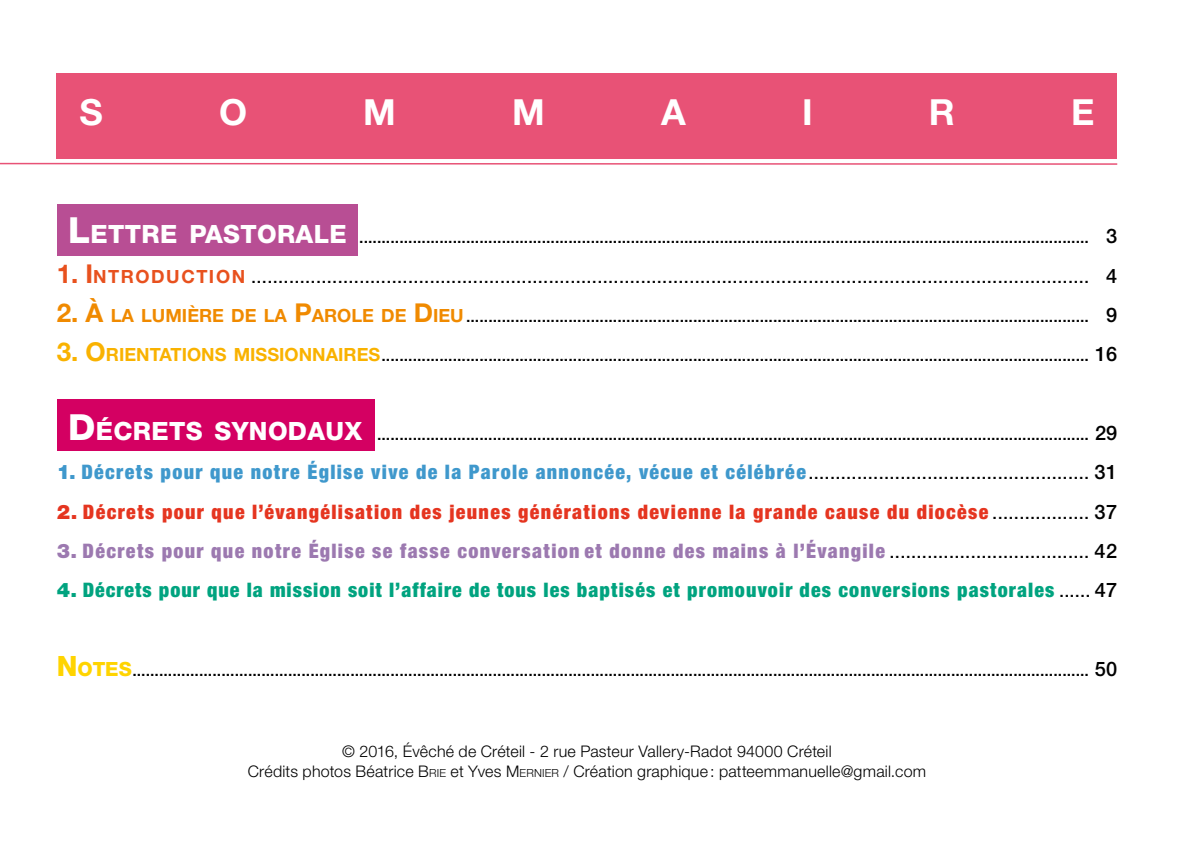
<style>
.page{position:relative;width:1191px;height:851px;background:#fff}
.page>*{position:absolute;margin:0;border:0;box-sizing:border-box;transform-origin:0 0}
.t1{font:700 36px "Helvetica Neue LT";color:#fff}
.t2{font:900 condensed 20px "Helvetica Neue LT";letter-spacing:.065em;color:#3f98cc}
.t3{font:900 condensed 20px "Helvetica Neue LT";letter-spacing:.065em;color:#9c79b0}
.t4{font:900 condensed 20px "Helvetica Neue LT";letter-spacing:.065em;color:#e53520}
.t5{font:900 condensed 20px "Helvetica Neue LT";letter-spacing:.05em;color:#00a37f}
.t6{font:500 16px "Helvetica Neue LT";color:#000}
.t7{font:500 16px "Helvetica Neue LT";color:#000}
.t8{font:300 16px/20px "Helvetica Neue LT";letter-spacing:.015em;color:#000;text-align:center}
.s1{font-weight:800;font-size:36px;color:#fff}
.s2{font-weight:800;font-size:25.2px;color:#fff}
.s3{font-size:20px}
.s4{font-weight:700;font-size:26px;color:#e8511e}
.s5{font-weight:700;font-size:18.2px;color:#e8511e}
.s6{font-weight:700;font-size:26px;color:#f08a00}
.s7{font-weight:700;font-size:18.2px;color:#f08a00}
.s8{font-weight:700;font-size:26px;color:#f9b200}
.s9{font-weight:700;font-size:18.2px;color:#f9b200}
.s10{font-stretch:normal}
.s11{font-weight:500;font-stretch:normal;font-size:16px;color:#000}
.s12{font-weight:500;font-stretch:normal;color:#000}
.s13{font-weight:800;font-size:28px;color:#ffd400}
.s14{font-weight:800;font-size:19.6px;color:#ffd400}
.s15{font-style:inherit}
.s16{font-size:11.2px}
</style>
<div class="page">
<div style="left:57px;top:400px;width:317px;height:51px;background:#d40062"></div>
<div style="left:57px;top:204px;width:300px;height:51px;background:#b84e94"></div>
<div style="left:57px;top:74px;width:1060px;height:85px;background:#e85276"></div>
<hr style="left:0;top:163px;width:1117px;height:2px;background:#e85276">
<p class="t1" style="left:79px;top:89px;width:128px">SOMMAIRE</p>
<p class="t6" style="left:68px;top:228px;width:1050px"><span class="s1">L</span><span class="s2">ETTRE PASTORALE</span> .................................................................................................................................................................... <span class="s3">3</span></p>
<p class="t6" style="left:57px;top:267px;width:1062px"><span class="s4">1. I</span><span class="s5">NTRODUCTION</span> ........................................................................................................................................................... <span class="s3">4</span></p>
<p class="t6" style="left:57px;top:306px;width:1062px"><span class="s6">2.</span> <span class="s6">À</span> <span class="s7">LA LUMIÈRE DE LA</span> <span class="s6">P</span><span class="s7">AROLE DE</span> <span class="s6">D</span><span class="s7">IEU</span>............................................................................................................................................ <span class="s3">9</span></p>
<p class="t7" style="left:57px;top:346px;width:1062px"><span class="s8">3.</span> <span class="s8">O</span><span class="s9">RIENTATIONS MISSIONNAIRES</span>............................................................................................................................................................... <span class="s3">16</span></p>
<p class="t6" style="left:68px;top:424px;width:1050px"><span class="s1">D</span><span class="s2">ÉCRETS SYNODAUX</span> ................................................................................................................................................................ <span class="s3">29</span></p>
<p class="t2" style="left:57px;top:460px;width:1062px"><span class="s10">1.</span> Décrets pour que notre Église vive de la Parole annoncée, vécue et célébrée <span class="s11">....................................................</span> <span class="s12">31</span></p>
<p class="t4" style="left:57px;top:499px;width:1062px"><span class="s10">2.</span> Décrets pour que l’évangélisation des jeunes générations devienne la grande cause du diocèse <span class="s11">..................</span> <span class="s12">37</span></p>
<p class="t3" style="left:57px;top:538px;width:1062px"><span class="s10">3.</span> Décrets pour que notre Église se fasse conversation et donne des mains à l’Évangile <span class="s11">.....................................</span> <span class="s12">42</span></p>
<p class="t5" style="left:57px;top:578px;width:1062px"><span class="s10">4.</span> Décrets pour que la mission soit l’affaire de tous les baptisés et promouvoir des conversions pastorales <span class="s11">......</span> <span class="s12">47</span></p>
<p class="t6" style="left:57px;top:661px;width:1062px"><span class="s13">N</span><span class="s14">OTES</span>....................................................................................................................................................................................................................... <span class="s3">50</span></p>
<p class="t8" style="left:248px;top:741px;width:680px">© 2016, Évêché de Créteil - 2 rue Pasteur Vallery-Radot 94000 Créteil<br>Crédits photos Béatrice <span class="s15">B</span><span class="s16">RIE</span> et Yves <span class="s15">M</span><span class="s16">ERNIER</span> / Création graphique: patteemmanuelle@gmail.com</p>
</div>
